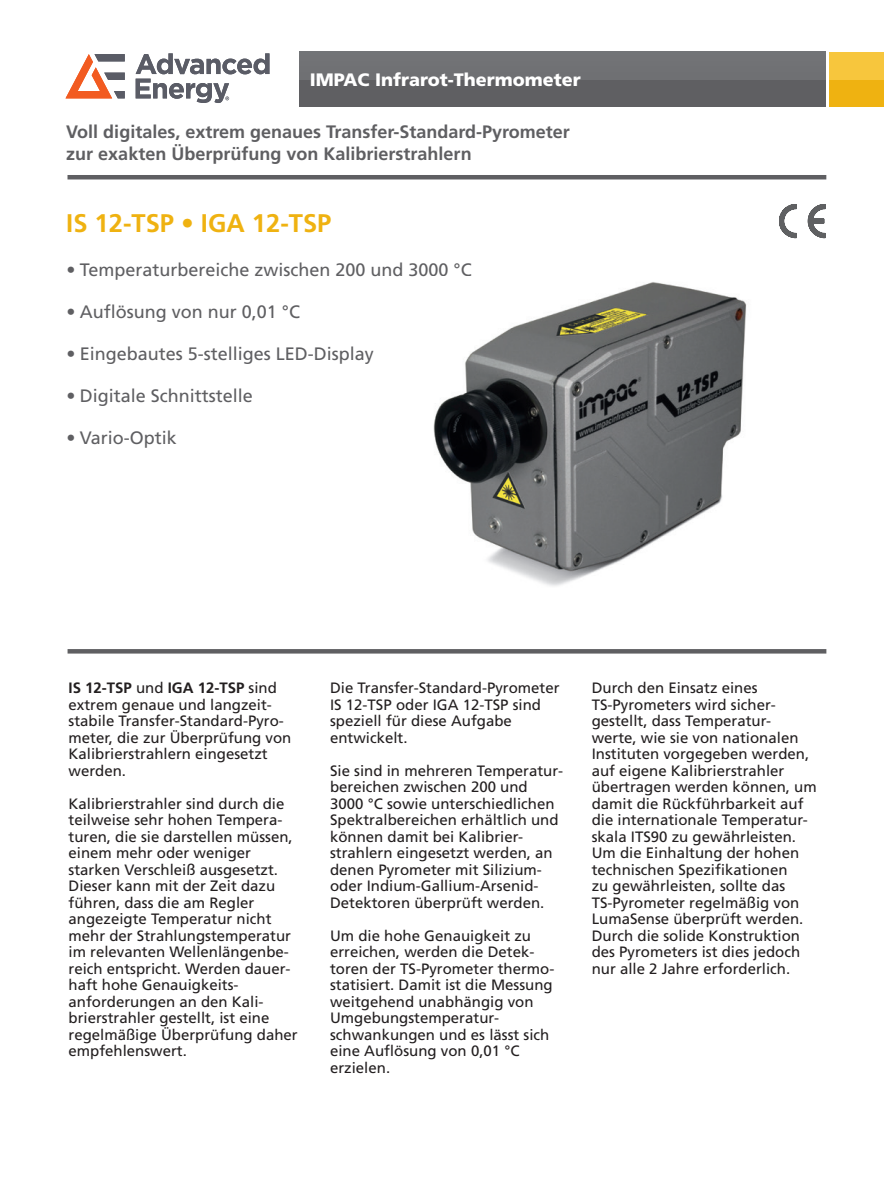
<style>
.page{position:relative;width:893px;height:1188px;background:#fff}
.page>*{position:absolute;margin:0;border:0;box-sizing:border-box;transform-origin:0 0}
.Sub_Heading_2{font:700 25.5px "Frutiger";color:#efb211}
.t1{font:18px "Frutiger";color:#5f5f62}
.Product_Description{font:700 18px "Frutiger";color:#5f5f62}
.t2{font:900 18px "Frutiger";color:#fff}
.Body_Text{font:15px/16.5px "Frutiger";color:#231f20}
.Body_Text-2{font:700 15px "Frutiger";color:#231f20}
.s1{font-weight:400}
</style>
<div class="page">
<svg style="left:829px;top:52px;width:55px;height:55px;background:#f3bc27"></svg>
<hr style="left:68px;top:175px;width:758px;height:4px;background:#5f5f62">
<div style="left:299px;top:52px;width:527px;height:55px;background:linear-gradient(to right,#68686b,#68686b)"></div>
<div style="left:68px;top:649px;width:758px;height:5px;background:#5f5f62"></div>
<svg style="left:779px;top:204px;width:46px;height:34px"></svg>
<img style="left:433px;top:282px;width:314px;height:304px">
<svg style="left:66px;top:54px;width:59px;height:44px"></svg>
<svg style="left:136px;top:53px;width:133px;height:50px"></svg>
<p class="t2" style="left:310px;top:69px;width:272px">IMPAC Infrarot-Thermometer</p>
<p class="Product_Description" style="left:66px;top:122px;width:505px">Voll digitales, extrem genaues Transfer-Standard-Pyrometer</p>
<p class="Product_Description" style="left:66px;top:143px;width:407px">zur exakten Überprüfung von Kalibrierstrahlern</p>
<p class="Sub_Heading_2" style="left:66px;top:209px;width:267px">IS 12-TSP • IGA 12-TSP</p>
<p class="t1" style="left:67px;top:259px;width:407px">• Temperaturbereiche zwischen 200 und 3000 °C</p>
<p class="t1" style="left:67px;top:301px;width:235px">• Auflösung von nur 0,01 °C</p>
<p class="t1" style="left:67px;top:343px;width:309px">• Eingebautes 5-stelliges LED-Display</p>
<p class="t1" style="left:67px;top:385px;width:188px">• Digitale Schnittstelle</p>
<p class="t1" style="left:67px;top:427px;width:112px">• Vario-Optik</p>
<p class="Body_Text-2" style="left:69px;top:679px;width:210px">IS 12-TSP <span class="s1">und</span> IGA 12-TSP <span class="s1">sind</span></p>
<p class="Body_Text" style="left:69px;top:696px;width:224px">extrem genaue und langzeit&shy;stabile Transfer-Standard-Pyro&shy;meter, die zur Überprüfung von<br>Kalibrierstrahlern eingesetzt werden.</p>
<p class="Body_Text" style="left:69px;top:795px;width:226px">Kalibrierstrahler sind durch die teilweise sehr hohen Tempera&shy;turen, die sie darstellen müssen, einem mehr oder weniger starken Verschleiß ausgesetzt.<br>Dieser kann mit der Zeit dazu führen, dass die am Regler angezeigte Temperatur nicht</p>
<p class="Body_Text" style="left:69px;top:927px;width:224px">mehr der Strahlungstemperatur im relevanten Wellenlängenbe-</p>
<p class="Body_Text" style="left:69px;top:960px;width:223px">reich entspricht. Werden dauer&shy;haft hohe Genauigkeits-</p>
<p class="Body_Text" style="left:69px;top:993px;width:197px">anforderungen an den Kali-</p>
<p class="Body_Text" style="left:69px;top:1010px;width:231px">brierstrahler gestellt, ist eine regelmäßige Überprüfung daher empfehlenswert.</p>
<p class="Body_Text" style="left:330px;top:680px;width:231px">Die Transfer-Standard-Pyrometer</p>
<p class="Body_Text" style="left:330px;top:696px;width:212px">IS 12-TSP oder IGA 12-TSP sind</p>
<p class="Body_Text" style="left:330px;top:713px;width:183px">speziell für diese Aufgabe entwickelt.</p>
<p class="Body_Text" style="left:330px;top:762px;width:234px">Sie sind in mehreren Temperatur-</p>
<p class="Body_Text" style="left:330px;top:779px;width:199px">bereichen zwischen 200 und</p>
<p class="Body_Text" style="left:330px;top:795px;width:226px">3000 °C sowie unterschiedlichen</p>
<p class="Body_Text" style="left:330px;top:812px;width:230px">Spektralbereichen erhältlich und</p>
<p class="Body_Text" style="left:330px;top:828px;width:224px">können damit bei Kalibrier&shy;strahlern eingesetzt werden, an denen Pyrometer mit Silizium&shy;oder Indium-Gallium-Arsenid-<br>Detektoren überprüft werden.</p>
<p class="Body_Text" style="left:330px;top:927px;width:226px">Um die hohe Genauigkeit zu erreichen, werden die Detek&shy;toren der TS-Pyrometer thermo&shy;statisiert. Damit ist die Messung weitgehend unabhängig von<br>Umgebungstemperatur-</p>
<p class="Body_Text" style="left:330px;top:1026px;width:221px">schwankungen und es lässt sich eine Auflösung von 0,01 °C erzielen.</p>
<p class="Body_Text" style="left:592px;top:680px;width:185px">Durch den Einsatz eines<br>TS-Pyrometers wird sicher&shy;gestellt, dass Temperatur-</p>
<p class="Body_Text" style="left:592px;top:729px;width:227px">werte, wie sie von nationalen<br>Instituten vorgegeben werden, auf eigene Kalibrierstrahler übertragen werden können, um damit die Rückführbarkeit auf die internationale Temperatur&shy;skala ITS90 zu gewährleisten.<br>Um die Einhaltung der hohen technischen Spezifikationen<br>zu gewährleisten, sollte das<br>TS-Pyrometer regelmäßig von<br>LumaSense überprüft werden.<br>Durch die solide Konstruktion des Pyrometers ist dies jedoch nur alle 2 Jahre erforderlich.</p>
</div>
